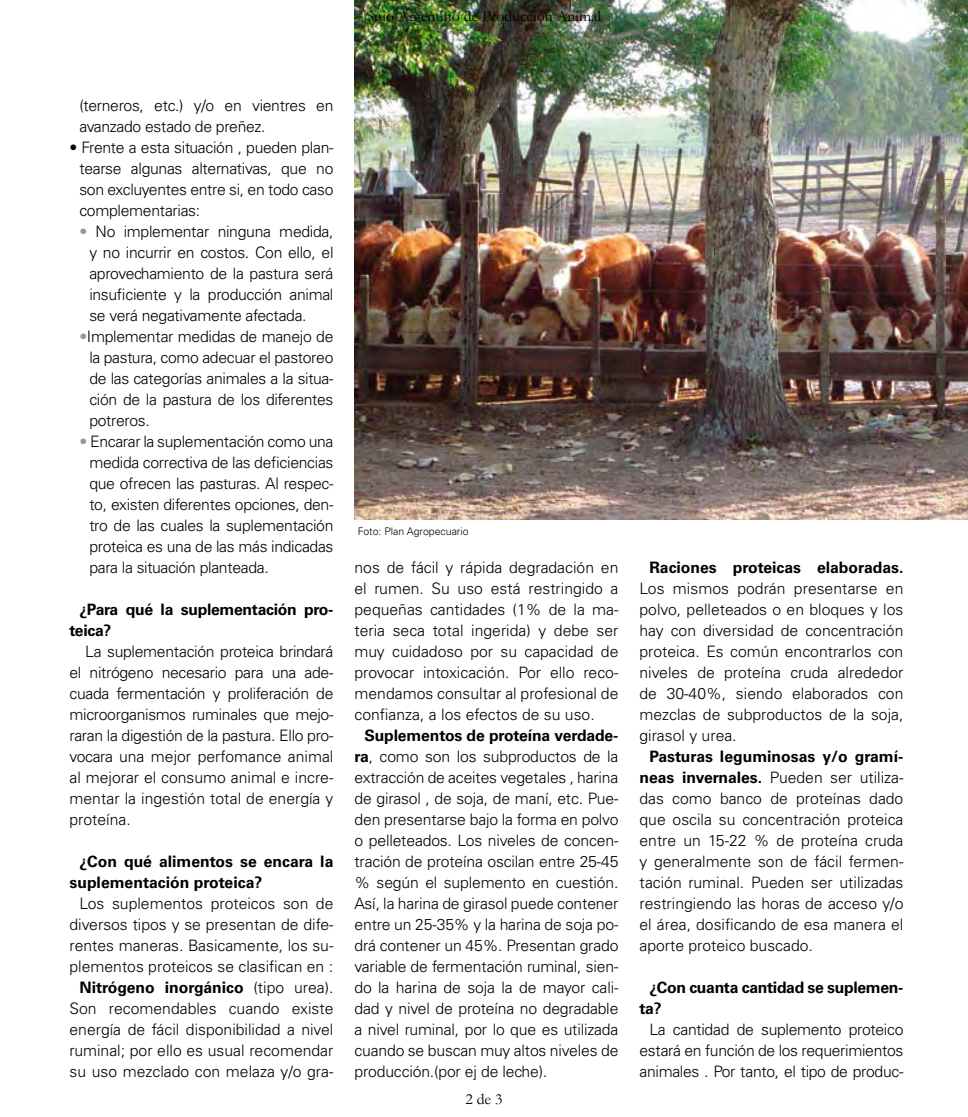
<style>
.page{position:relative;width:968px;height:1117px;background:#fff}
.page>*{position:absolute;margin:0;border:0;box-sizing:border-box;transform-origin:0 0}
.t1{font:300 15.75px/21px "Univers LT Std";color:#000;text-align:justify}
.t2{font:700 15.75px/21px "Univers LT Std";color:#000}
.t3{font:700 15.75px/21px "Univers LT Std";letter-spacing:-.02em;color:#000}
.t4{font:300 15.75px/21px "Univers LT Std";letter-spacing:-.02em;color:#000}
.t5{font:15.75px "Garamond";color:#000}
.t6{font:300 10.5px "Univers LT Std";color:#000}
.s1{color:#97979b}
.s2{font-weight:700}
</style>
<div class="page">
<img style="left:354px;top:0;width:613px;height:519px">
<p class="t5" style="left:366px;top:5px;width:236px">Sitio Argentino de Producción Animal</p>
<p class="t4" style="left:79px;top:95px;width:255px">(terneros, etc.) y/o en vientres en avanzado estado de preñez.</p>
<p class="t1" style="left:79px;top:137px;width:255px;text-indent:-10px">• Frente a esta situación , pueden plan&shy;tearse algunas alternativas, que no son excluyentes entre si, en todo caso complementarias:</p>
<p class="t1" style="left:89px;top:221px;width:245px;text-indent:-10px"><span class="s1">•</span> No implementar ninguna medida, y no incurrir en costos. Con ello, el aprovechamiento de la pastura será insuficiente y la producción animal se verá negativamente afectada.</p>
<p class="t1" style="left:89px;top:325px;width:245px;text-indent:-10px"><span class="s1">•</span>Implementar medidas de manejo de la pastura, como adecuar el pastoreo de las categorías animales a la situa&shy;ción de la pastura de los diferentes potreros.</p>
<p class="t1" style="left:89px;top:430px;width:245px;text-indent:-10px"><span class="s1">•</span> Encarar la suplementación como una medida correctiva de las deficiencias que ofrecen las pasturas. Al respec&shy;to, existen diferentes opciones, den&shy;tro de las cuales la suplementación proteica es una de las más indicadas para la situación planteada.</p>
<p class="t3" style="left:69px;top:599px;width:265px;text-indent:10px">¿Para qué la suplementación pro&shy;teica?</p>
<p class="t1" style="left:69px;top:640px;width:265px;text-indent:16px">La suplementación proteica brindará el nitrógeno necesario para una ade&shy;cuada fermentación y proliferación de microorganismos ruminales que mejo&shy;raran la digestión de la pastura. Ello pro&shy;vocara una mejor perfomance animal al mejorar el consumo animal e incre&shy;mentar la ingestión total de energía y proteína.</p>
<p class="t2" style="left:69px;top:851px;width:265px;text-indent:10px">¿Con qué alimentos se encara la suplementación proteica?</p>
<p class="t1" style="left:69px;top:892px;width:265px;text-align:right">Los suplementos proteicos son de diversos tipos y se presentan de dife&shy;rentes maneras. Basicamente, los su&shy;plementos proteicos se clasifican en :<br><span class="s2">Nitrógeno inorgánico</span> (tipo urea).<br>Son recomendables cuando existe energía de fácil disponibilidad a nivel ruminal; por ello es usual recomendar su uso mezclado con melaza y/o gra-</p>
<p class="t6" style="left:358px;top:524px;width:112px">Foto: Plan Agropecuario</p>
<p class="t1" style="left:354px;top:556px;width:265px">nos de fácil y rápida degradación en el rumen. Su uso está restringido a pequeñas cantidades (1% de la ma&shy;teria seca total ingerida) y debe ser muy cuidadoso por su capacidad de provocar intoxicación. Por ello reco&shy;mendamos consultar al profesional de confianza, a los efectos de su uso.</p>
<p class="t1" style="left:354px;top:724px;width:265px;text-indent:10px"><span class="s2">Suplementos de proteína verdade&shy;ra</span>, como son los subproductos de la extracción de aceites vegetales , harina de girasol , de soja, de maní, etc. Pue&shy;den presentarse bajo la forma en polvo o pelleteados. Los niveles de concen&shy;tración de proteína oscilan entre 25-45 % según el suplemento en cuestión.<br>Así, la harina de girasol puede contener entre un 25-35% y la harina de soja po&shy;drá contener un 45%. Presentan grado variable de fermentación ruminal, sien&shy;do la harina de soja la de mayor cali&shy;dad y nivel de proteína no degradable a nivel ruminal, por lo que es utilizada cuando se buscan muy altos niveles de producción.(por ej de leche).</p>
<p class="t5" style="left:465px;top:1087px;width:39px">2 de 3</p>
<p class="t2" style="left:649px;top:556px;width:255px">Raciones proteicas elaboradas.</p>
<p class="t1" style="left:639px;top:577px;width:265px">Los mismos podrán presentarse en polvo, pelleteados o en bloques y los hay con diversidad de concentración proteica. Es común encontrarlos con niveles de proteína cruda alrededor de 30-40%, siendo elaborados con mezclas de subproductos de la soja, girasol y urea.</p>
<p class="t1" style="left:639px;top:745px;width:265px;text-indent:10px"><span class="s2">Pasturas leguminosas y/o gramí&shy;neas invernales.</span> Pueden ser utiliza&shy;das como banco de proteínas dado que oscila su concentración proteica entre un 15-22 % de proteína cruda y generalmente son de fácil fermen&shy;tación ruminal. Pueden ser utilizadas restringiendo las horas de acceso y/o el área, dosificando de esa manera el aporte proteico buscado.</p>
<p class="t3" style="left:639px;top:976px;width:265px;text-indent:10px">¿Con cuanta cantidad se suplemen&shy;ta?</p>
<p class="t1" style="left:639px;top:1018px;width:265px;text-indent:10px">La cantidad de suplemento proteico estará en función de los requerimientos animales . Por tanto, el tipo de produc-</p>
</div>
